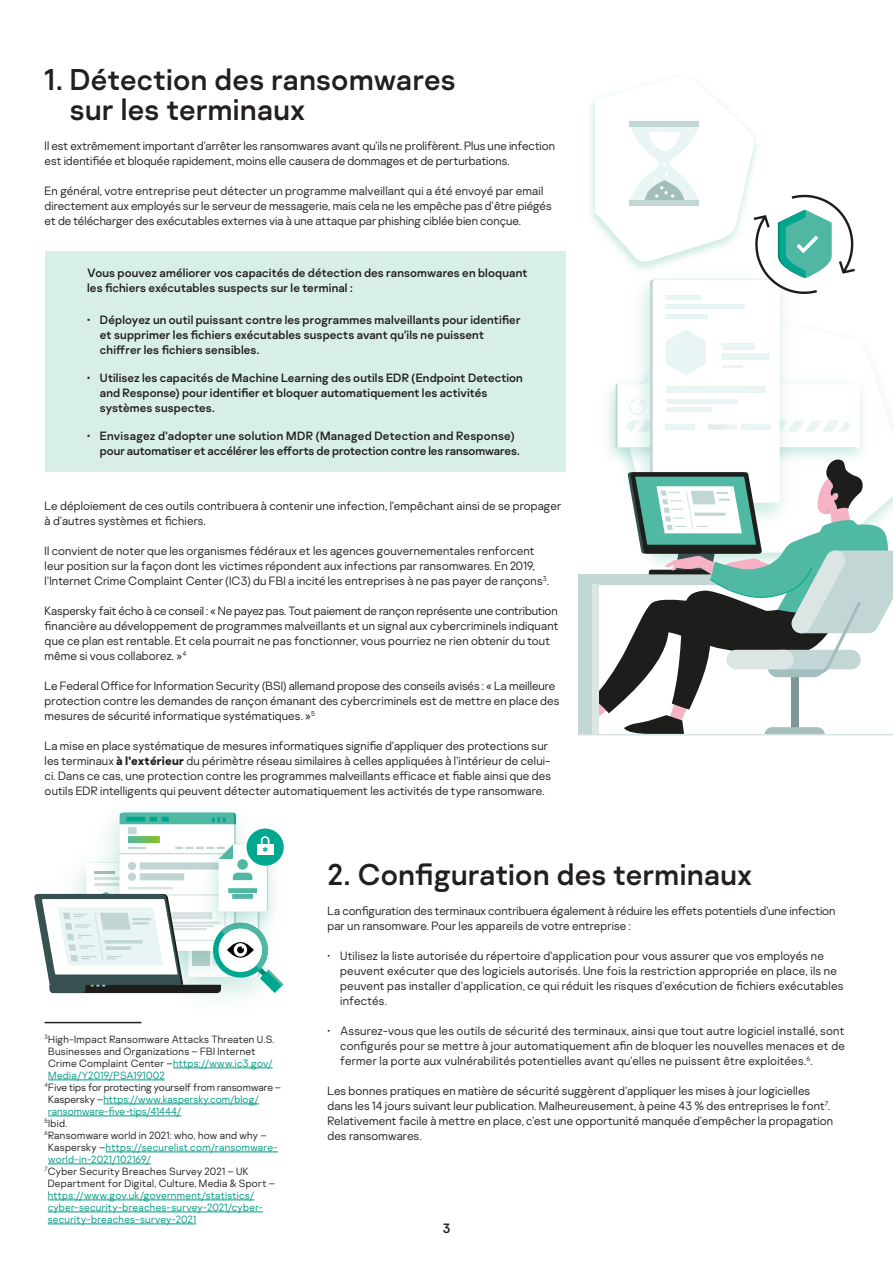
<style>
.page{position:relative;width:893px;height:1263px;background:#fff}
.page>*{position:absolute;margin:0;border:0;box-sizing:border-box;transform-origin:0 0}
.t1{font:30px/30px "Kaspersky Sans";letter-spacing:.01em;color:#231f20}
.t2{font:13.5px "Kaspersky Sans";color:#231f20}
.t3{font:300 12px/15px "Kaspersky Sans";letter-spacing:.01em;color:#231f20}
.t4{font:12px/15px "Kaspersky Sans";letter-spacing:.01em;color:#231f20}
.t5{font:300 10.5px "Kaspersky Sans";letter-spacing:.025em;color:#231f20}
.t6{font:300 10.5px/12px "Kaspersky Sans";letter-spacing:.02em;color:#009a82}
.t7{font:300 10.5px "Kaspersky Sans";letter-spacing:.005em;color:#231f20}
.t8{font:300 10.5px "Kaspersky Sans";color:#009a82}
.s1{font-weight:700}
.s2{color:#009a82}
.s3{color:#231f20}
</style>
<div class="page">
<div style="left:45px;top:251px;width:521px;height:221px;background:#d7eee9"></div>
<hr style="left:173px;top:1067px;width:100px;height:1px;background:#009a82">
<hr style="left:48px;top:1079px;width:117px;height:1px;background:#009a82">
<hr style="left:103px;top:1103px;width:156px;height:1px;background:#009a82">
<hr style="left:48px;top:1115px;width:133px;height:1px;background:#009a82">
<hr style="left:106px;top:1151px;width:172px;height:1px;background:#009a82">
<hr style="left:48px;top:1163px;width:103px;height:1px;background:#009a82">
<hr style="left:48px;top:1199px;width:206px;height:1px;background:#009a82">
<hr style="left:48px;top:1211px;width:215px;height:1px;background:#009a82">
<hr style="left:48px;top:1223px;width:148px;height:1px;background:#009a82">
<hr style="left:45px;top:1022px;width:96px;height:1px;background:#231f20">
<img style="left:607px;top:372px;width:270px;height:87px">
<div style="left:617px;top:384px;width:243px;height:63px;background:#fff"></div>
<img style="left:623px;top:298px;width:179px;height:161px">
<div style="left:653px;top:280px;width:127px;height:223px;background:#fff;border-radius:3px"></div>
<svg style="left:666px;top:330px;width:40px;height:45px"></svg>
<div style="left:722px;top:343px;width:33px;height:6px;background:#e9f4f4"></div>
<div style="left:722px;top:353px;width:47px;height:6px;background:#e9f4f4"></div>
<div style="left:666px;top:386px;width:100px;height:7px;background:#e9f4f4"></div>
<div style="left:665px;top:304px;width:80px;height:5px;background:#e9f4f4"></div>
<svg style="left:627px;top:398px;width:223px;height:34px"></svg>
<hr style="left:665px;top:314px;width:43px;height:4px;background:#e9f4f4">
<hr style="left:665px;top:295px;width:36px;height:4px;background:#e9f4f4">
<hr style="left:722px;top:365px;width:21px;height:3px;background:#e9f4f4">
<svg style="left:595px;top:75px;width:260px;height:223px"></svg>
<svg style="left:579px;top:459px;width:314px;height:275px"></svg>
<div style="left:579px;top:584px;width:13px;height:151px;background:#c2d6d6"></div>
<div style="left:592px;top:584px;width:7px;height:151px;background:#dbe5e4"></div>
<hr style="left:579px;top:734px;width:314px;height:1px;background:#d9e3e3">
<img style="left:82px;top:812px;width:183px;height:183px">
<div style="left:120px;top:815px;width:114px;height:136px;background:#fff;border-radius:3px"></div>
<svg style="left:120px;top:813px;width:116px;height:11px"></svg>
<hr style="left:126px;top:817px;width:19px;height:4px;background:#00a78e">
<div style="left:128px;top:827px;width:8px;height:7px;background:#c1d5d5"></div>
<img style="left:234px;top:829px;width:50px;height:23px">
<div style="left:247px;top:828px;width:37px;height:38px;background:#00a88f;border-radius:50%"></div>
<svg style="left:34px;top:836px;width:249px;height:157px"></svg>
<h1 class="t1" style="left:70px;top:65px;width:387px;text-indent:-25px">1. Détection des ransomwares sur les terminaux</h1>
<p class="t3" style="left:45px;top:138px;width:512px">Il est extrêmement important d'arrêter les ransomwares avant qu'ils ne prolifèrent. Plus une infection est identifiée et bloquée rapidement, moins elle causera de dommages et de perturbations.</p>
<p class="t3" style="left:45px;top:183px;width:509px">En général, votre entreprise peut détecter un programme malveillant qui a été envoyé par email directement aux employés sur le serveur de messagerie, mais cela ne les empêche pas d'être piégés et de télécharger des exécutables externes via à une attaque par phishing ciblée bien conçue.</p>
<p class="t4" style="left:87px;top:265px;width:442px">Vous pouvez améliorer vos capacités de détection des ransomwares en bloquant les fichiers exécutables suspects sur le terminal :</p>
<p class="t4" style="left:100px;top:312px;width:422px;text-indent:-13px">• Déployez un outil puissant contre les programmes malveillants pour identifier et supprimer les fichiers exécutables suspects avant qu'ils ne puissent chiffrer les fichiers sensibles.</p>
<p class="t4" style="left:100px;top:370px;width:424px;text-indent:-13px">• Utilisez les capacités de Machine Learning des outils EDR (Endpoint Detection and Response) pour identifier et bloquer automatiquement les activités systèmes suspectes.</p>
<p class="t4" style="left:100px;top:428px;width:421px;text-indent:-13px">• Envisagez d'adopter une solution MDR (Managed Detection and Response) pour automatiser et accélérer les efforts de protection contre les ransomwares.</p>
<p class="t3" style="left:45px;top:498px;width:518px">Le déploiement de ces outils contribuera à contenir une infection, l'empêchant ainsi de se propager à d'autres systèmes et fichiers.</p>
<p class="t3" style="left:45px;top:543px;width:506px">Il convient de noter que les organismes fédéraux et les agences gouvernementales renforcent leur position sur la façon dont les victimes répondent aux infections par ransomwares. En 2019, l'Internet Crime Complaint Center (IC3) du FBI a incité les entreprises à ne pas payer de rançons<sup>3</sup>.</p>
<p class="t3" style="left:45px;top:603px;width:515px">Kaspersky fait écho à ce conseil : « Ne payez pas. Tout paiement de rançon représente une contribution financière au développement de programmes malveillants et un signal aux cybercriminels indiquant que ce plan est rentable. Et cela pourrait ne pas fonctionner, vous pourriez ne rien obtenir du tout même si vous collaborez. »<sup>4</sup></p>
<p class="t3" style="left:45px;top:678px;width:516px">Le Federal Office for Information Security (BSI) allemand propose des conseils avisés : « La meilleure protection contre les demandes de rançon émanant des cybercriminels est de mettre en place des mesures de sécurité informatique systématiques. »<sup>5</sup></p>
<p class="t3" style="left:45px;top:738px;width:508px">La mise en place systématique de mesures informatiques signifie d'appliquer des protections sur les terminaux <span class="s1">à l'extérieur</span> du périmètre réseau similaires à celles appliquées à l'intérieur de celui&shy;ci. Dans ce cas, une protection contre les programmes malveillants efficace et fiable ainsi que des outils EDR intelligents qui peuvent détecter automatiquement les activités de type ransomware.</p>
<p class="t5" style="left:45px;top:1033px;width:231px"><sup>3</sup>High-Impact Ransomware Attacks Threaten U.S.</p>
<p class="t5" style="left:48px;top:1045px;width:209px">Businesses and Organizations – FBI Internet</p>
<p class="t5" style="left:48px;top:1057px;width:226px">Crime Complaint Center –<span class="s2">https://www.ic3.gov/</span></p>
<p class="t6" style="left:48px;top:1069px;width:118px">Media/Y2019/PSA191002</p>
<p class="t7" style="left:45px;top:1081px;width:238px"><sup>4</sup>Five tips for protecting yourself from ransomware –</p>
<p class="t6" style="left:48px;top:1093px;width:212px"><span class="s3">Kaspersky –</span>https://www.kaspersky.com/blog/</p>
<p class="t8" style="left:48px;top:1105px;width:135px">ransomware-five-tips/41444/</p>
<p class="t5" style="left:45px;top:1117px;width:24px"><sup>5</sup>Ibid.</p>
<p class="t5" style="left:45px;top:1129px;width:223px"><sup>6</sup>Ransomware world in 2021: who, how and why –</p>
<p class="t6" style="left:48px;top:1141px;width:231px"><span class="s3">Kaspersky –</span>https://securelist.com/ransomware-</p>
<p class="t6" style="left:48px;top:1153px;width:104px">world-in-2021/102169/</p>
<p class="t5" style="left:45px;top:1165px;width:206px"><sup>7</sup>Cyber Security Breaches Survey 2021 – UK</p>
<p class="t5" style="left:48px;top:1177px;width:229px">Department for Digital, Culture, Media &amp; Sport –</p>
<p class="t6" style="left:48px;top:1189px;width:217px">https://www.gov.uk/government/statistics/ cyber-security-breaches-survey-2021/cyber&shy;security-breaches-survey-2021</p>
<h1 class="t1" style="left:327px;top:860px;width:426px">2. Configuration des terminaux</h1>
<p class="t3" style="left:327px;top:903px;width:510px">La configuration des terminaux contribuera également à réduire les effets potentiels d'une infection par un ransomware. Pour les appareils de votre entreprise :</p>
<p class="t3" style="left:340px;top:948px;width:505px;text-indent:-13px">• Utilisez la liste autorisée du répertoire d'application pour vous assurer que vos employés ne peuvent exécuter que des logiciels autorisés. Une fois la restriction appropriée en place, ils ne peuvent pas installer d'application, ce qui réduit les risques d'exécution de fichiers exécutables infectés.</p>
<p class="t3" style="left:340px;top:1023px;width:506px;text-align:justify;text-indent:-13px">• Assurez-vous que les outils de sécurité des terminaux, ainsi que tout autre logiciel installé, sont configurés pour se mettre à jour automatiquement afin de bloquer les nouvelles menaces et de fermer la porte aux vulnérabilités potentielles avant qu'elles ne puissent être exploitées.<sup>6</sup>.</p>
<p class="t3" style="left:327px;top:1083px;width:507px">Les bonnes pratiques en matière de sécurité suggèrent d'appliquer les mises à jour logicielles dans les 14 jours suivant leur publication. Malheureusement, à peine 43 % des entreprises le font<sup>7</sup>.<br>Relativement facile à mettre en place, c'est une opportunité manquée d'empêcher la propagation des ransomwares.</p>
<p class="t2" style="left:443px;top:1220px;width:9px">3</p>
</div>
